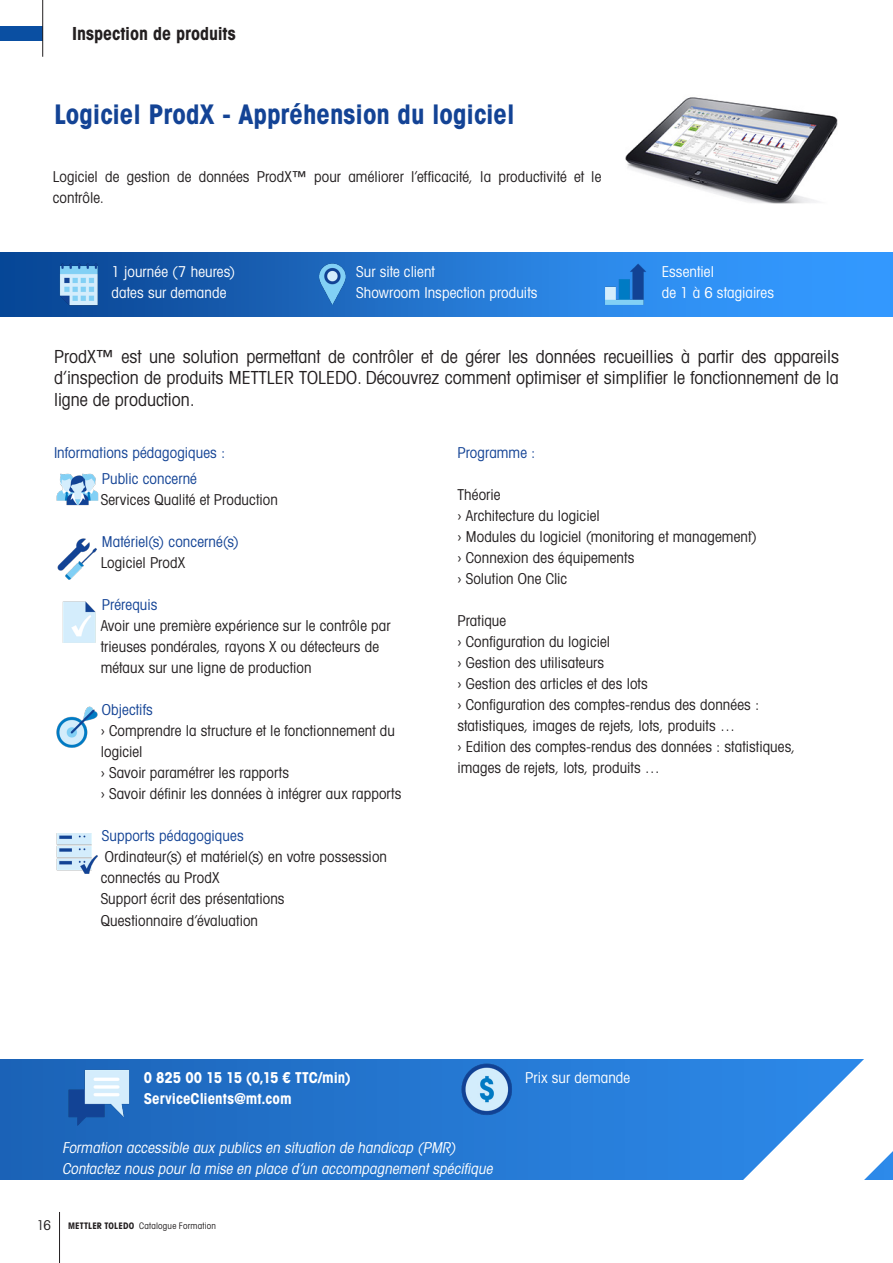
<style>
.page{position:relative;width:893px;height:1263px;background:#fff}
.page>*{position:absolute;margin:0;border:0;box-sizing:border-box;transform-origin:0 0}
.Formation_Titre{font:27px "Avant Gardefor MT Bd";color:#134395}
.t1{font:18px/21.6px "Avant Gardefor MT Bk";color:#231f20;text-align:justify}
.Top_Strip_Left_12_16{font:18px "Avant Gardefor MT Bd";letter-spacing:-.005em;color:#231f20}
.t2{font:15px/21px "Avant Gardefor MT Bk";letter-spacing:.005em;color:#231f20}
.t3{font:italic 15px "Avant Gardefor MT Bk";color:#fff}
.t4{font:15px "Avant Gardefor MT Bk";letter-spacing:.005em;color:#134395}
.t5{font:15px "Avant Gardefor MT Bk";letter-spacing:.005em;color:#fff}
.t6{font:15px "Avant Gardefor MT Bd";color:#fff}
.Left_Page_Number_9_11{font:13.5px "Avant Gardefor MT Bk";color:#231f20}
.Left_Page_Document_Title_6_8{font:9px "Avant Gardefor MT Bk";letter-spacing:.025em;color:#231f20}
.s1{font-family:"Avant Gardefor MT Bd"}
</style>
<div class="page">
<svg style="left:0;top:1060px;width:660px;height:120px;background:#2272ca"></svg>
<div style="left:0;top:253px;width:893px;height:64px;background:linear-gradient(to right,#0a4591,#3aa4ff)"></div>
<img style="left:54px;top:261px;width:48px;height:48px">
<img style="left:601px;top:261px;width:48px;height:48px">
<img style="left:316px;top:261px;width:40px;height:48px">
<img style="left:56px;top:473px;width:43px;height:33px">
<img style="left:57px;top:538px;width:40px;height:42px">
<img style="left:62px;top:601px;width:34px;height:42px">
<img style="left:56px;top:706px;width:42px;height:42px">
<img style="left:56px;top:833px;width:42px;height:41px">
<img style="left:63px;top:1059px;width:72px;height:72px">
<img style="left:457px;top:1060px;width:60px;height:59px">
<img style="left:626px;top:97px;width:212px;height:107px">
<hr style="left:59px;top:1212px;width:1px;height:51px;background:#231f20">
<div style="left:0;top:26px;width:43px;height:15px;background:#0a4fa2"></div>
<hr style="left:42px;top:0;width:1px;height:57px;background:#231f20">
<svg style="left:660px;top:1059px;width:233px;height:121px;fill:#2b86e5"></svg>
<p class="Top_Strip_Left_12_16" style="left:72px;top:22px;width:165px">Inspection de produits</p>
<p class="Formation_Titre" style="left:54px;top:97px;width:462px">Logiciel ProdX - Appréhension du logiciel</p>
<p class="t2" style="left:53px;top:166px;width:550px">Logiciel de gestion de données ProdX™ pour améliorer l’efficacité, la productivité et le contrôle.</p>
<p class="t5" style="left:112px;top:263px;width:125px">1 journée (7 heures)</p>
<p class="t5" style="left:112px;top:284px;width:116px">dates sur demande</p>
<p class="t5" style="left:356px;top:263px;width:80px">Sur site client</p>
<p class="t5" style="left:356px;top:284px;width:183px">Showroom Inspection produits</p>
<p class="t5" style="left:662px;top:263px;width:54px">Essentiel</p>
<p class="t5" style="left:662px;top:284px;width:114px">de 1 à 6 stagiaires</p>
<p class="t1" style="left:54px;top:345px;width:786px">ProdX™ est une solution permettant de contrôler et de gérer les données recueillies à partir des appareils d’inspection de produits METTLER TOLEDO. Découvrez comment optimiser et simplifier le fonctionnement de la ligne de production.</p>
<p class="t4" style="left:457px;top:443px;width:79px">Programme :</p>
<p class="t2" style="left:457px;top:484px;width:45px">Théorie</p>
<p class="t2" style="left:457px;top:505px;width:144px">› Architecture du logiciel</p>
<p class="t2" style="left:457px;top:526px;width:301px">› Modules du logiciel (monitoring et management)</p>
<p class="t2" style="left:457px;top:547px;width:178px">› Connexion des équipements</p>
<p class="t2" style="left:457px;top:568px;width:111px">› Solution One Clic</p>
<p class="t2" style="left:457px;top:610px;width:50px">Pratique</p>
<p class="t2" style="left:457px;top:631px;width:154px">› Configuration du logiciel</p>
<p class="t2" style="left:457px;top:652px;width:148px">› Gestion des utilisateurs</p>
<p class="t2" style="left:457px;top:673px;width:192px">› Gestion des articles et des lots</p>
<p class="t2" style="left:457px;top:694px;width:303px">› Configuration des comptes-rendus des données : statistiques, images de rejets, lots, produits …</p>
<p class="t2" style="left:457px;top:736px;width:339px">› Edition des comptes-rendus des données : statistiques, images de rejets, lots, produits …</p>
<p class="t4" style="left:54px;top:443px;width:173px">Informations pédagogiques :</p>
<p class="t4" style="left:102px;top:470px;width:97px">Public concerné</p>
<p class="t2" style="left:101px;top:489px;width:179px">Services Qualité et Production</p>
<p class="t4" style="left:102px;top:533px;width:139px">Matériel(s) concerné(s)</p>
<p class="t2" style="left:101px;top:552px;width:86px">Logiciel ProdX</p>
<p class="t4" style="left:102px;top:596px;width:57px">Prérequis</p>
<p class="t2" style="left:101px;top:615px;width:291px">Avoir une première expérience sur le contrôle par trieuses pondérales, rayons X ou détecteurs de métaux sur une ligne de production</p>
<p class="t4" style="left:102px;top:701px;width:52px">Objectifs</p>
<p class="t2" style="left:101px;top:720px;width:296px">› Comprendre la structure et le fonctionnement du logiciel</p>
<p class="t2" style="left:101px;top:762px;width:190px">› Savoir paramétrer les rapports</p>
<p class="t2" style="left:101px;top:783px;width:302px">› Savoir définir les données à intégrer aux rapports</p>
<p class="t4" style="left:102px;top:827px;width:143px">Supports pédagogiques</p>
<p class="t2" style="left:101px;top:846px;width:288px">Ordinateur(s) et matériel(s) en votre possession connectés au ProdX</p>
<p class="t2" style="left:101px;top:888px;width:185px">Support écrit des présentations</p>
<p class="t2" style="left:101px;top:909px;width:159px">Questionnaire d’évaluation</p>
<p class="t6" style="left:144px;top:1068px;width:208px">0 825 00 15 15 (0,15 € TTC/min)</p>
<p class="t6" style="left:144px;top:1089px;width:149px">ServiceClients@mt.com</p>
<p class="t3" style="left:62px;top:1138px;width:398px">Formation accessible aux publics en situation de handicap (PMR)</p>
<p class="t3" style="left:62px;top:1159px;width:435px">Contactez nous pour la mise en place d’un accompagnement spécifique</p>
<p class="Left_Page_Number_9_11" style="left:37px;top:1217px;width:16px">16</p>
<p class="Left_Page_Document_Title_6_8" style="left:68px;top:1220px;width:150px"><span class="s1">METTLER TOLEDO</span> Catalogue Formation</p>
<p class="t5" style="left:525px;top:1068px;width:107px">Prix sur demande</p>
</div>
